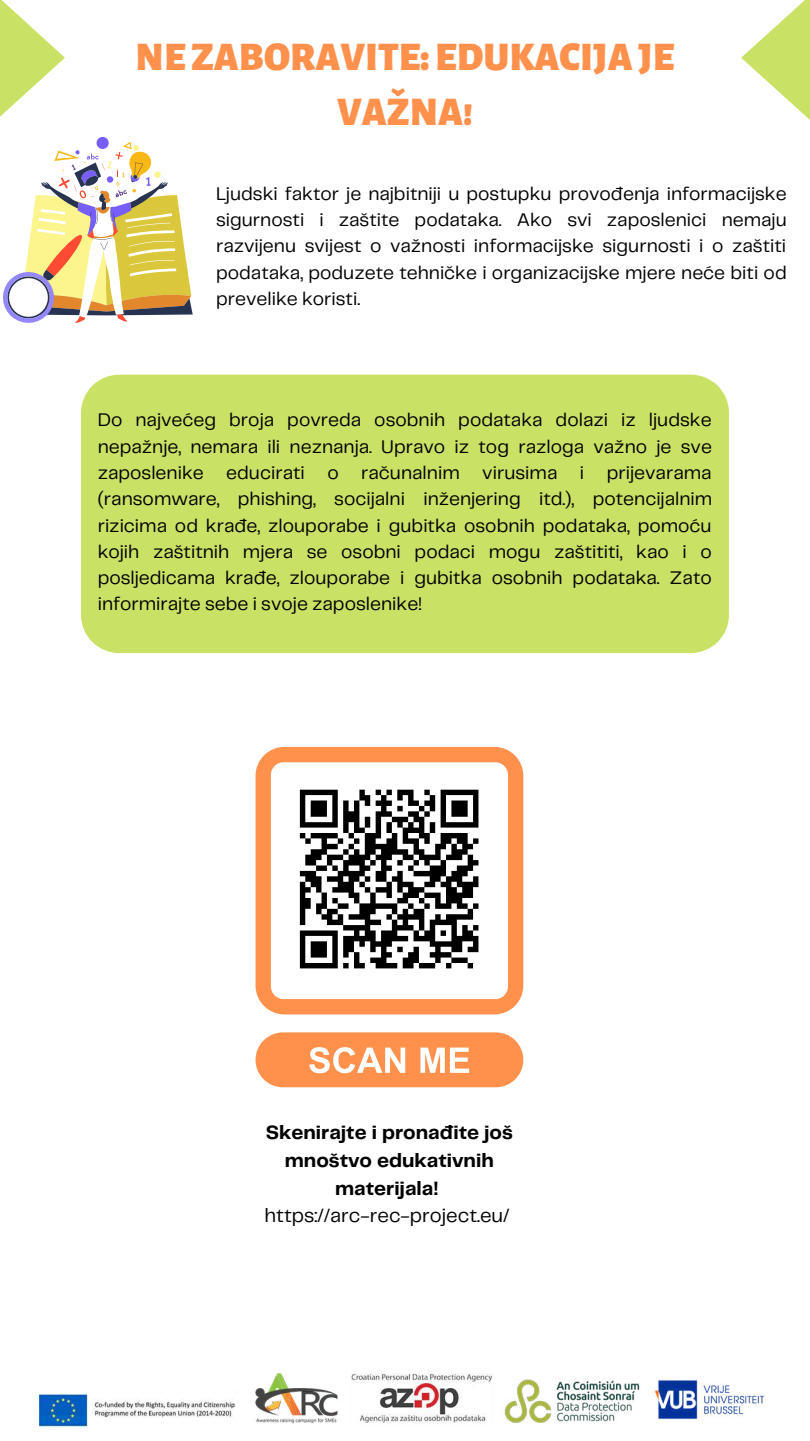
<style>
.page{position:relative;width:810px;height:1441px;background:#fff}
.page>*{position:absolute;margin:0;border:0;box-sizing:border-box;transform-origin:0 0}
.t1{font:900 40px/55.5px "Alegreya Sans SC";color:#ff914d;text-align:center}
.t2{font:700 20px/27.8px "Telegraf";color:#000;text-align:center}
.t3{font:20px "Telegraf";color:#000}
.t4{font:19px/26.2px "Telegraf";color:#000;text-align:justify}
</style>
<div class="page">
<div style="left:256px;top:746px;width:267px;height:268px;background:#ff914d;border-radius:29px"></div>
<div style="left:271px;top:762px;width:237px;height:236px;background:#fff;border-radius:13px"></div>
<div style="left:256px;top:1032px;width:267px;height:55px;background:#ff914d;border-radius:27px"></div>
<svg style="left:309px;top:1047px;width:96px;height:26px"></svg>
<svg style="left:420px;top:1047px;width:49px;height:25px"></svg>
<img style="left:39px;top:1373px;width:726px;height:53px">
<svg style="left:0;top:0;width:65px;height:117px"></svg>
<svg style="left:741px;top:0;width:69px;height:120px"></svg>
<div style="left:81px;top:374px;width:648px;height:279px;background:#c9e265"></div>
<svg style="left:299px;top:789px;width:180px;height:180px"></svg>
<div style="left:97px;top:137px;width:12px;height:12px;background:#775df9;border-radius:50%"></div>
<svg style="left:3px;top:142px;width:190px;height:181px"></svg>
<h1 class="t1" style="left:136px;top:30px;width:540px">NEZABORAVITE:EDUKACIJAJE<br>VAŽNA!</h1>
<p class="t4" style="left:216px;top:181px;width:572px">Ljudski faktor je najbitniji u postupku provođenja informacijske sigurnosti i zaštite podataka. Ako svi zaposlenici nemaju razvijenu svijest o važnosti informacijske sigurnosti i o zaštiti podataka, poduzete tehničke i organizacijske mjere neće biti od prevelike koristi.</p>
<p class="t4" style="left:98px;top:408px;width:616px">Do najvećeg broja povreda osobnih podataka dolazi iz ljudske nepažnje, nemara ili neznanja. Upravo iz tog razloga važno je sve zaposlenike educirati o računalnim virusima i prijevarama (ransomware, phishing, socijalni inženjering itd.), potencijalnim rizicima od krađe, zlouporabe i gubitka osobnih podataka, pomoću kojih zaštitnih mjera se osobni podaci mogu zaštititi, kao i o posljedicama krađe, zlouporabe i gubitka osobnih podataka. Zato informirajte sebe i svoje zaposlenike!</p>
<p class="t2" style="left:266px;top:1119px;width:248px">Skenirajte i pronađite još mnoštvo edukativnih materijala!</p>
<p class="t3" style="left:265px;top:1206px;width:247px">https://arc-rec-project.eu/</p>
</div>
